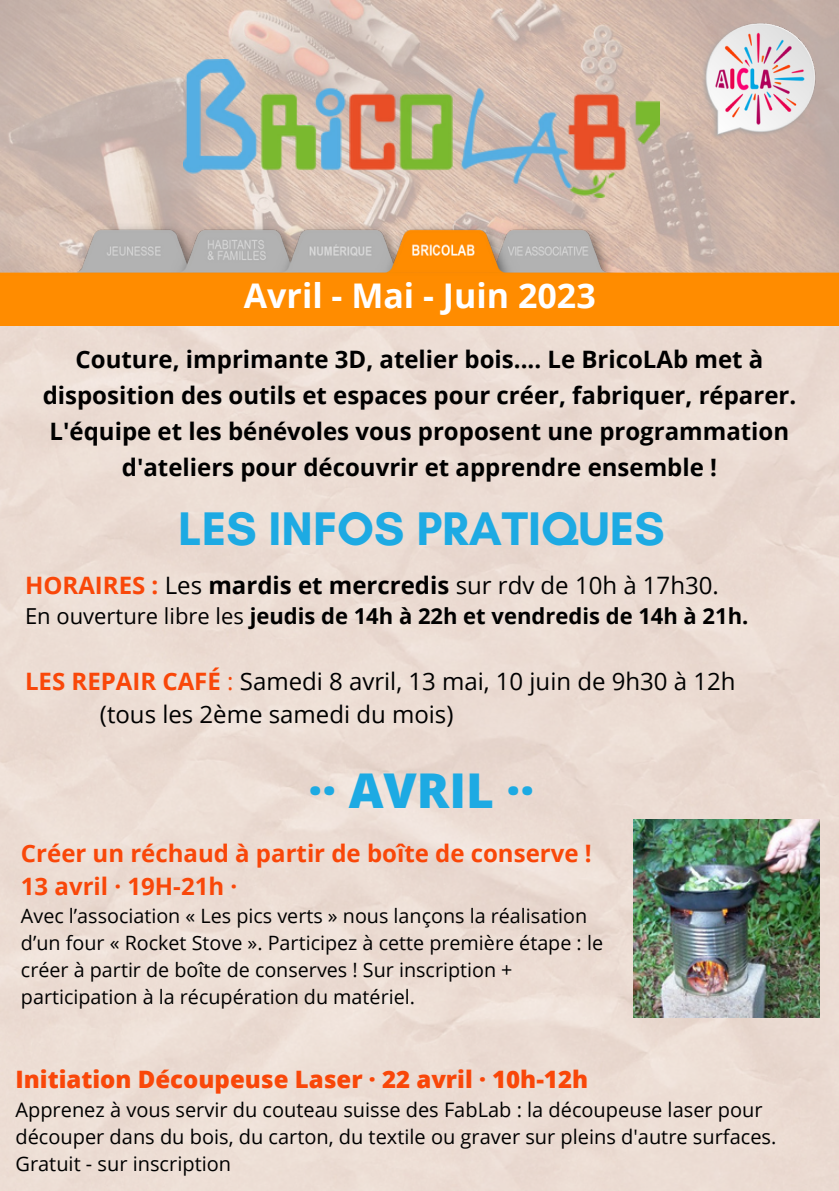
<style>
.page{position:relative;width:839px;height:1191px;background:#fff}
.page>*{position:absolute;margin:0;border:0;box-sizing:border-box;transform-origin:0 0}
.t1{font:700 48px "Glacial Indifference";color:#1daae3}
.t2{font:800 48px "Open Sans";color:#1daae3}
.t3{font:700 34px "Open Sans";color:#fff}
.t4{font:700 24px/36px "Open Sans";color:#000;text-align:center}
.t5{font:24px/33px "Open Sans";color:#000}
.t6{font:700 24px/33px "Open Sans";color:#f94709}
.t7{font:800 24px "Open Sans";color:#f94709}
.t8{font:700 22px "Open Sans";color:#000}
.t9{font:20px/27px "Open Sans";color:#000}
.t10{font:19.8px/27px "Open Sans";color:#000}
.s1{font-weight:700;color:#f94709}
.s2{font-weight:700}
.s3{font-weight:400}
.s4{color:#f94709}
</style>
<div class="page">
<div style="left:0;top:325px;width:838px;height:866px;background:#ecdcd3"></div>
<img style="left:0;top:0;width:838px;height:217px">
<img style="left:677px;top:0;width:161px;height:162px">
<img style="left:0;top:217px;width:838px;height:108px">
<img style="left:184px;top:59px;width:475px;height:138px">
<img style="left:633px;top:819px;width:186px;height:198px">
<h2 class="t3" style="left:244px;top:272px;width:353px">Avril - Mai - Juin 2023</h2>
<p class="t4" style="left:43px;top:340px;width:755px">Couture, imprimante 3D, atelier bois.... Le BricoLAb met à disposition des outils et espaces pour créer, fabriquer, réparer.<br>L'équipe et les bénévoles vous proposent une programmation d'ateliers pour découvrir et apprendre ensemble !</p>
<h1 class="t1" style="left:178px;top:500px;width:488px">LES INFOS PRATIQUES</h1>
<p class="t5" style="left:25px;top:569px;width:695px"><span class="s1">HORAIRES :</span> Les <span class="s2">mardis et mercredis</span> sur rdv de 10h à 17h30.</p>
<p class="t8" style="left:25px;top:601px;width:725px"><span class="s3">En ouverture libre les</span> jeudis de 14h à 22h et vendredis de 14h à 21h.</p>
<p class="t5" style="left:100px;top:665px;width:637px;text-indent:-75px"><span class="s1">LES REPAIR CAFÉ</span> <span class="s4">:</span> Samedi 8 avril, 13 mai, 10 juin de 9h30 à 12h (tous les 2ème samedi du mois)</p>
<h1 class="t2" style="left:308px;top:756px;width:227px">·· AVRIL ··</h1>
<p class="t6" style="left:21px;top:836px;width:572px">Créer un réchaud à partir de boîte de conserve !<br>13 avril · 19H-21h ·</p>
<p class="t10" style="left:21px;top:902px;width:583px">Avec l’association « Les pics verts » nous lançons la réalisation d’un four « Rocket Stove ». Participez à cette première étape : le créer à partir de boîte de conserves ! Sur inscription + participation à la récupération du matériel.</p>
<p class="t7" style="left:15px;top:1063px;width:574px">Initiation Découpeuse Laser · 22 avril · 10h-12h</p>
<p class="t9" style="left:15px;top:1096px;width:762px">Apprenez à vous servir du couteau suisse des FabLab : la découpeuse laser pour découper dans du bois, du carton, du textile ou graver sur pleins d'autre surfaces.<br>Gratuit - sur inscription</p>
</div>
